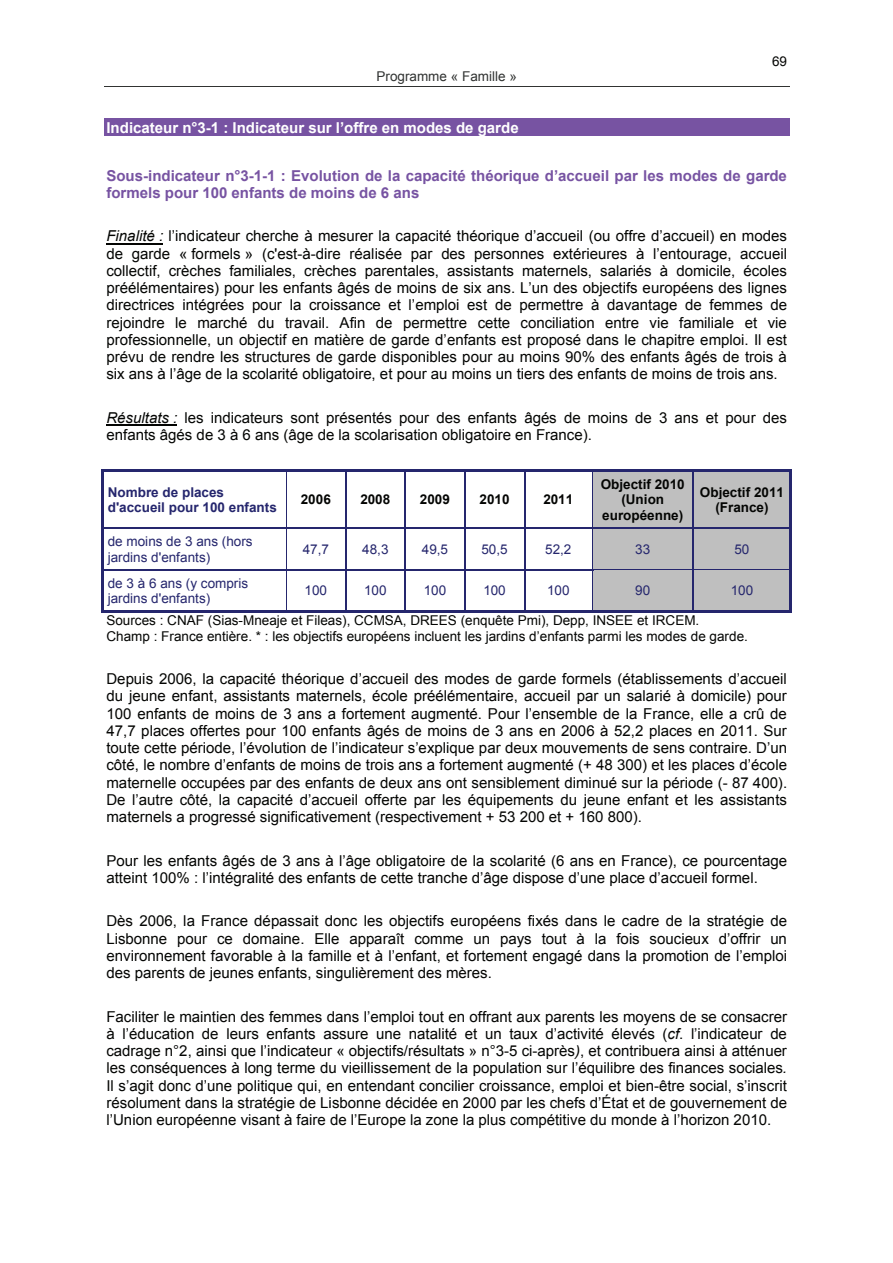
<style>
.page{position:relative;width:893px;height:1263px;background:#fff}
.page>*{position:absolute;margin:0;border:0;box-sizing:border-box;transform-origin:0 0}
.t1{font:15px/17.2px "Arial";color:#040503;text-align:justify}
.t2{font:700 15px/17.2px "Arial";color:#7753a2}
.t3{font:700 15px "Arial";color:#fff}
.t4{font:13.5px/15.6px "Arial";color:#040503}
.t5{font:13.5px/15.5px "Arial";color:#25266d}
.t6{font:700 13.5px/15.6px "Arial";color:#040503;text-align:center}
.t7{font:700 13.5px/15.5px "Arial";color:#25266d}
.t8{font:13.5px "Arial";color:#313332}
.s1{font-style:italic}
</style>
<div class="page">
<hr style="left:104px;top:86px;width:685px;height:1px;background:#313332">
<div style="left:104px;top:119px;width:685px;height:17px;background:#7753a2"></div>
<hr style="left:106px;top:243px;width:57px;height:1px;background:#040503">
<hr style="left:106px;top:425px;width:71px;height:1px;background:#040503">
<div style="left:593px;top:472px;width:99px;height:56px;background:#bfbfbf"></div>
<div style="left:693px;top:472px;width:96px;height:56px;background:#bfbfbf"></div>
<hr style="left:101px;top:470px;width:691px;height:2px;background:#25266d">
<hr style="left:101px;top:472px;width:3px;height:56px;background:#25266d">
<hr style="left:286px;top:472px;width:1px;height:56px;background:#25266d">
<hr style="left:345px;top:472px;width:1px;height:56px;background:#25266d">
<hr style="left:404px;top:472px;width:2px;height:56px;background:#25266d">
<hr style="left:464px;top:472px;width:1px;height:56px;background:#25266d">
<hr style="left:524px;top:472px;width:1px;height:56px;background:#25266d">
<hr style="left:592px;top:472px;width:1px;height:56px;background:#25266d">
<hr style="left:692px;top:472px;width:1px;height:56px;background:#25266d">
<hr style="left:789px;top:472px;width:3px;height:56px;background:#25266d">
<div style="left:593px;top:529px;width:99px;height:40px;background:#bfbfbf"></div>
<div style="left:693px;top:529px;width:96px;height:40px;background:#bfbfbf"></div>
<hr style="left:104px;top:528px;width:182px;height:1px;background:#25266d">
<hr style="left:286px;top:528px;width:59px;height:1px;background:#25266d">
<hr style="left:346px;top:528px;width:58px;height:1px;background:#25266d">
<hr style="left:406px;top:528px;width:58px;height:1px;background:#25266d">
<hr style="left:465px;top:528px;width:59px;height:1px;background:#25266d">
<hr style="left:525px;top:528px;width:67px;height:1px;background:#25266d">
<hr style="left:592px;top:528px;width:100px;height:1px;background:#25266d">
<hr style="left:693px;top:528px;width:96px;height:1px;background:#25266d">
<hr style="left:101px;top:529px;width:3px;height:40px;background:#25266d">
<hr style="left:286px;top:529px;width:1px;height:40px;background:#25266d">
<hr style="left:345px;top:529px;width:1px;height:40px;background:#25266d">
<hr style="left:404px;top:529px;width:2px;height:40px;background:#25266d">
<hr style="left:464px;top:529px;width:1px;height:40px;background:#25266d">
<hr style="left:524px;top:529px;width:1px;height:40px;background:#25266d">
<hr style="left:592px;top:529px;width:1px;height:40px;background:#25266d">
<hr style="left:692px;top:529px;width:1px;height:40px;background:#25266d">
<hr style="left:789px;top:529px;width:3px;height:40px;background:#25266d">
<div style="left:593px;top:571px;width:99px;height:40px;background:#bfbfbf"></div>
<div style="left:693px;top:571px;width:96px;height:40px;background:#bfbfbf"></div>
<hr style="left:104px;top:569px;width:182px;height:2px;background:#25266d">
<hr style="left:286px;top:569px;width:59px;height:2px;background:#25266d">
<hr style="left:346px;top:569px;width:58px;height:2px;background:#25266d">
<hr style="left:406px;top:569px;width:58px;height:2px;background:#25266d">
<hr style="left:465px;top:569px;width:59px;height:2px;background:#25266d">
<hr style="left:525px;top:569px;width:67px;height:2px;background:#25266d">
<hr style="left:592px;top:569px;width:100px;height:2px;background:#25266d">
<hr style="left:693px;top:569px;width:96px;height:2px;background:#25266d">
<hr style="left:101px;top:571px;width:3px;height:42px;background:#25266d">
<hr style="left:101px;top:611px;width:185px;height:2px;background:#25266d">
<hr style="left:286px;top:571px;width:1px;height:40px;background:#25266d">
<hr style="left:286px;top:611px;width:59px;height:2px;background:#25266d">
<hr style="left:345px;top:571px;width:1px;height:40px;background:#25266d">
<hr style="left:345px;top:611px;width:59px;height:2px;background:#25266d">
<hr style="left:404px;top:571px;width:2px;height:40px;background:#25266d">
<hr style="left:404px;top:611px;width:60px;height:2px;background:#25266d">
<hr style="left:464px;top:571px;width:1px;height:40px;background:#25266d">
<hr style="left:464px;top:611px;width:60px;height:2px;background:#25266d">
<hr style="left:524px;top:571px;width:1px;height:40px;background:#25266d">
<hr style="left:524px;top:611px;width:68px;height:2px;background:#25266d">
<hr style="left:592px;top:571px;width:1px;height:40px;background:#25266d">
<hr style="left:592px;top:611px;width:100px;height:2px;background:#25266d">
<hr style="left:692px;top:571px;width:1px;height:40px;background:#25266d">
<hr style="left:692px;top:611px;width:97px;height:2px;background:#25266d">
<hr style="left:789px;top:571px;width:3px;height:42px;background:#25266d">
<p class="t4" style="left:772px;top:53px;width:16px">69</p>
<p class="t8" style="left:376px;top:69px;width:142px">Programme « Famille »</p>
<p class="t3" style="left:106px;top:119px;width:414px">Indicateur n°3-1 : Indicateur sur l’offre en modes de garde</p>
<p class="t2" style="left:106px;top:167px;width:682px">Sous-indicateur n°3-1-1 : Evolution de la capacité théorique d’accueil par les modes de garde formels pour 100 enfants de moins de 6 ans</p>
<p class="t1" style="left:106px;top:228px;width:682px"><span class="s1">Finalité :</span> l’indicateur cherche à mesurer la capacité théorique d’accueil (ou offre d’accueil) en modes de garde « formels » (c'est-à-dire réalisée par des personnes extérieures à l’entourage, accueil collectif, crèches familiales, crèches parentales, assistants maternels, salariés à domicile, écoles préélémentaires) pour les enfants âgés de moins de six ans. L’un des objectifs européens des lignes directrices intégrées pour la croissance et l’emploi est de permettre à davantage de femmes de rejoindre le marché du travail. Afin de permettre cette conciliation entre vie familiale et vie professionnelle, un objectif en matière de garde d’enfants est proposé dans le chapitre emploi. Il est prévu de rendre les structures de garde disponibles pour au moins 90% des enfants âgés de trois à six ans à l’âge de la scolarité obligatoire, et pour au moins un tiers des enfants de moins de trois ans.</p>
<p class="t1" style="left:106px;top:409px;width:682px"><span class="s1">Résultats :</span> les indicateurs sont présentés pour des enfants âgés de moins de 3 ans et pour des enfants âgés de 3 à 6 ans (âge de la scolarisation obligatoire en France).</p>
<p class="t7" style="left:108px;top:484px;width:171px">Nombre de places d'accueil pour 100 enfants</p>
<p class="t6" style="left:301px;top:492px;width:31px">2006</p>
<p class="t6" style="left:360px;top:492px;width:31px">2008</p>
<p class="t6" style="left:420px;top:492px;width:31px">2009</p>
<p class="t6" style="left:479px;top:492px;width:31px">2010</p>
<p class="t6" style="left:543px;top:492px;width:31px">2011</p>
<p class="t6" style="left:600px;top:476px;width:86px">Objectif 2010 (Union européenne)</p>
<p class="t6" style="left:700px;top:484px;width:86px">Objectif 2011 (France)</p>
<p class="t5" style="left:108px;top:534px;width:146px">de moins de 3 ans (hors jardins d'enfants)</p>
<p class="t5" style="left:303px;top:541px;width:28px">47,7</p>
<p class="t5" style="left:362px;top:541px;width:28px">48,3</p>
<p class="t5" style="left:422px;top:541px;width:28px">49,5</p>
<p class="t5" style="left:481px;top:541px;width:28px">50,5</p>
<p class="t5" style="left:545px;top:541px;width:28px">52,2</p>
<p class="t5" style="left:635px;top:541px;width:16px">33</p>
<p class="t5" style="left:734px;top:541px;width:16px">50</p>
<p class="t5" style="left:108px;top:575px;width:142px">de 3 à 6 ans (y compris jardins d'enfants)</p>
<p class="t5" style="left:304px;top:583px;width:24px">100</p>
<p class="t5" style="left:364px;top:583px;width:24px">100</p>
<p class="t5" style="left:424px;top:583px;width:24px">100</p>
<p class="t5" style="left:483px;top:583px;width:24px">100</p>
<p class="t5" style="left:547px;top:583px;width:24px">100</p>
<p class="t5" style="left:635px;top:583px;width:16px">90</p>
<p class="t5" style="left:730px;top:583px;width:24px">100</p>
<p class="t4" style="left:106px;top:613px;width:643px">Sources : CNAF (Sias-Mneaje et Fileas), CCMSA, DREES (enquête Pmi), Depp, INSEE et IRCEM.<br>Champ : France entière. * : les objectifs européens incluent les jardins d’enfants parmi les modes de garde.</p>
<p class="t1" style="left:106px;top:670px;width:682px">Depuis 2006, la capacité théorique d’accueil des modes de garde formels (établissements d’accueil du jeune enfant, assistants maternels, école préélémentaire, accueil par un salarié à domicile) pour 100 enfants de moins de 3 ans a fortement augmenté. Pour l’ensemble de la France, elle a crû de 47,7 places offertes pour 100 enfants âgés de moins de 3 ans en 2006 à 52,2 places en 2011. Sur toute cette période, l’évolution de l’indicateur s’explique par deux mouvements de sens contraire. D’un côté, le nombre d’enfants de moins de trois ans a fortement augmenté (+ 48 300) et les places d’école maternelle occupées par des enfants de deux ans ont sensiblement diminué sur la période (- 87 400).<br>De l’autre côté, la capacité d’accueil offerte par les équipements du jeune enfant et les assistants maternels a progressé significativement (respectivement + 53 200 et + 160 800).</p>
<p class="t1" style="left:106px;top:852px;width:682px">Pour les enfants âgés de 3 ans à l’âge obligatoire de la scolarité (6 ans en France), ce pourcentage atteint 100% : l’intégralité des enfants de cette tranche d’âge dispose d’une place d’accueil formel.</p>
<p class="t1" style="left:106px;top:913px;width:682px">Dès 2006, la France dépassait donc les objectifs européens fixés dans le cadre de la stratégie de Lisbonne pour ce domaine. Elle apparaît comme un pays tout à la fois soucieux d’offrir un environnement favorable à la famille et à l’enfant, et fortement engagé dans la promotion de l’emploi des parents de jeunes enfants, singulièrement des mères.</p>
<p class="t1" style="left:106px;top:1008px;width:682px">Faciliter le maintien des femmes dans l’emploi tout en offrant aux parents les moyens de se consacrer à l’éducation de leurs enfants assure une natalité et un taux d’activité élevés (<span class="s1">cf</span>. l’indicateur de cadrage n°2, ainsi que l’indicateur « objectifs/résultats » n°3-5 ci-après<span class="s1">)</span>, et contribuera ainsi à atténuer les conséquences à long terme du vieillissement de la population sur l’équilibre des finances sociales<span class="s1">.<br></span>Il s’agit donc d’une politique qui, en entendant concilier croissance, emploi et bien-être social, s’inscrit résolument dans la stratégie de Lisbonne décidée en 2000 par les chefs d’État et de gouvernement de l’Union européenne visant à faire de l’Europe la zone la plus compétitive du monde à l’horizon 2010.</p>
</div>
